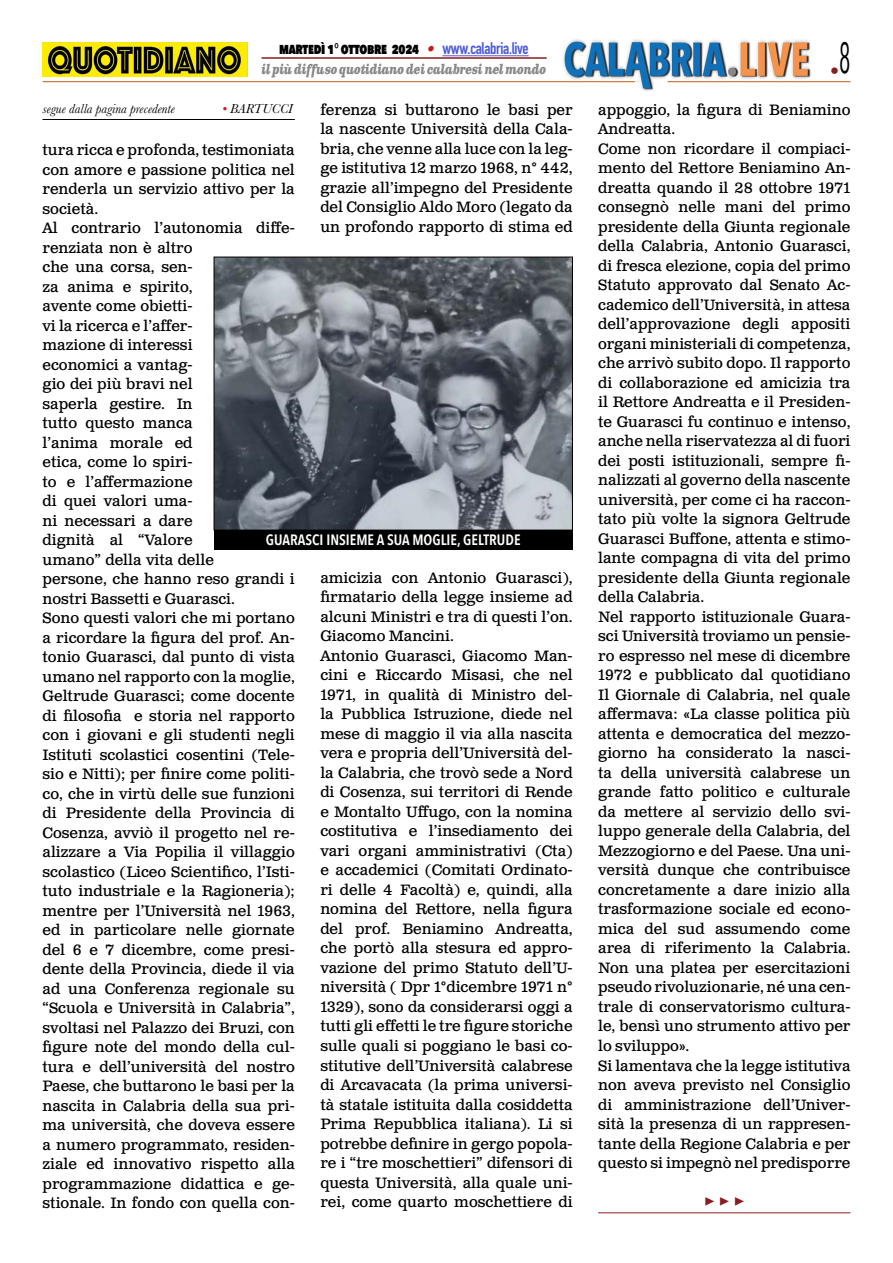
<style>
.page{position:relative;width:893px;height:1263px;background:#fff}
.page>*{position:absolute;margin:0;border:0;box-sizing:border-box;transform-origin:0 0}
.t1{font:700 18px "Minion Pro";color:#8b1c1f}
.t2{font:18px "Avenir Next Condensed";color:#8b1c1f}
.t3{font:15px/19.5px "Clarendon Text Pro";color:#000}
.t4{font:800 15px "Avenir Next Condensed";letter-spacing:-.02em;color:#000;scale:.9 1}
.t5{font:600 15px "Avenir Next Condensed";color:#fff}
.t6{font:italic 700 13.5px "Clarendon Text Pro";letter-spacing:-.04em;color:#878787;scale:.79 1}
.t7{font:italic 13.5px "Baskerville";color:#000}
.s1{font-family:"Clarendon Text Pro";font-weight:700;font-style:italic;color:#ca181a}
.s2{font-family:"DIN Condensed";font-weight:700;font-size:16.5px;color:#4f5cd6}
.s3{color:#ca181a}
</style>
<div class="page">
<img style="left:563px;top:39px;width:248px;height:51px">
<hr style="left:43px;top:81px;width:592px;height:1px;background:#c85a19">
<hr style="left:668px;top:81px;width:182px;height:1px;background:#c85a19">
<hr style="left:442px;top:55px;width:87px;height:1px;background:#4f5cd6">
<hr style="left:261px;top:57px;width:286px;height:2px;background:#8b1c1f">
<img style="left:43px;top:42px;width:204px;height:35px">
<hr style="left:43px;top:119px;width:252px;height:1px;background:#000">
<img style="left:216px;top:259px;width:355px;height:269px">
<div style="left:214px;top:257px;width:359px;height:273px;border:1px solid #000"></div>
<div style="left:214px;top:530px;width:359px;height:20px;background:#000"></div>
<hr style="left:598px;top:1212px;width:252px;height:1px;background:#8b1c1f">
<p class="t4" style="left:279px;top:39px;width:279px">MARTEDÌ 1° OTTOBRE 2024 <span class="s1">•</span> <span class="s2">www.calabria.live</span></p>
<p class="t6" style="left:261px;top:61px;width:362px">il più diffuso quotidiano dei calabresi nel mondo</p>
<p class="t3" style="left:320px;top:101px;width:254px;text-align:justify">ferenza si buttarono le basi per la nascente Università della Cala&shy;bria, che venne alla luce con la leg&shy;ge istitutiva 12 marzo 1968, n° 442, grazie all’impegno del Presidente del Consiglio Aldo Moro (legato da un profondo rapporto di stima ed</p>
<p class="t7" style="left:43px;top:100px;width:134px">segue dalla pagina precedente</p>
<p class="t7" style="left:222px;top:100px;width:72px"><span class="s3">•</span> BARTUCCI</p>
<p class="t3" style="left:43px;top:141px;width:254px">tura ricca e profonda, testimoniata con amore e passione politica nel renderla un servizio attivo per la società.<br>Al contrario l’autonomia diffe&shy;renziata non è altro<br>che una corsa, sen-<br>za anima e spirito,<br>avente come obietti-<br>vi la ricerca e l’affer-<br>mazione di interessi<br>economici a vantag-<br>gio dei più bravi nel<br>saperla gestire. In<br>tutto questo manca<br>l’anima morale ed<br>etica, come lo spiri-<br>to e l’affermazione<br>di quei valori uma-<br>ni necessari a dare<br>dignità al “Valore<br>umano” della vita delle<br>persone, che hanno reso grandi i nostri Bassetti e Guarasci.<br>Sono questi valori che mi portano a ricordare la figura del prof. An&shy;tonio Guarasci, dal punto di vista umano nel rapporto con la moglie,<br>Geltrude Guarasci; come docente di filosofia e storia nel rapporto con i giovani e gli studenti negli<br>Istituti scolastici cosentini (Tele&shy;sio e Nitti); per finire come politi&shy;co, che in virtù delle sue funzioni di Presidente della Provincia di<br>Cosenza, avviò il progetto nel re&shy;alizzare a Via Popilia il villaggio scolastico (Liceo Scientifico, l’Isti&shy;tuto industriale e la Ragioneria); mentre per l’Università nel 1963, ed in particolare nelle giornate del 6 e 7 dicembre, come presi&shy;dente della Provincia, diede il via ad una Conferenza regionale su “Scuola e Università in Calabria”, svoltasi nel Palazzo dei Bruzi, con figure note del mondo della cul&shy;tura e dell’università del nostro<br>Paese, che buttarono le basi per la nascita in Calabria della sua pri&shy;ma università, che doveva essere a numero programmato, residen&shy;ziale ed innovativo rispetto alla programmazione didattica e ge&shy;stionale. In fondo con quella con-</p>
<p class="t5" style="left:266px;top:527px;width:256px">GUARASCI INSIEME A SUA MOGLIE, GELTRUDE</p>
<p class="t3" style="left:320px;top:569px;width:254px">amicizia con Antonio Guarasci), firmatario della legge insieme ad alcuni Ministri e tra di questi l’on.<br>Giacomo Mancini.<br>Antonio Guarasci, Giacomo Man&shy;cini e Riccardo Misasi, che nel 1971, in qualità di Ministro del&shy;la Pubblica Istruzione, diede nel mese di maggio il via alla nascita vera e propria dell’Università del&shy;la Calabria, che trovò sede a Nord di Cosenza, sui territori di Rende e Montalto Uffugo, con la nomina costitutiva e l’insediamento dei vari organi amministrativi (Cta) e accademici (Comitati Ordinato&shy;ri delle 4 Facoltà) e, quindi, alla nomina del Rettore, nella figura del prof. Beniamino Andreatta, che portò alla stesura ed appro&shy;vazione del primo Statuto dell’U&shy;niversità ( Dpr 1°dicembre 1971 n° 1329), sono da considerarsi oggi a tutti gli effetti le tre figure storiche sulle quali si poggiano le basi co&shy;stitutive dell’Università calabrese di Arcavacata (la prima universi&shy;tà statale istituita dalla cosiddetta Prima Repubblica italiana). Li si potrebbe definire in gergo popola&shy;re i “tre moschettieri” difensori di questa Università, alla quale uni&shy;rei, come quarto moschettiere di</p>
<p class="t2" style="left:830px;top:55px;width:22px">•<sup>8</sup></p>
<p class="t3" style="left:598px;top:101px;width:254px">appoggio, la figura di Beniamino<br>Andreatta.<br>Come non ricordare il compiaci&shy;mento del Rettore Beniamino An&shy;dreatta quando il 28 ottobre 1971 consegnò nelle mani del primo presidente della Giunta regionale della Calabria, Antonio Guarasci, di fresca elezione, copia del primo<br>Statuto approvato dal Senato Ac&shy;cademico dell’Università, in attesa dell’approvazione degli appositi organi ministeriali di competenza, che arrivò subito dopo. Il rapporto di collaborazione ed amicizia tra il Rettore Andreatta e il Presiden&shy;te Guarasci fu continuo e intenso, anche nella riservatezza al di fuori dei posti istituzionali, sempre fi&shy;nalizzati al governo della nascente università, per come ci ha raccon&shy;tato più volte la signora Geltrude<br>Guarasci Buffone, attenta e stimo&shy;lante compagna di vita del primo presidente della Giunta regionale della Calabria.<br>Nel rapporto istituzionale Guara&shy;sci Università troviamo un pensie&shy;ro espresso nel mese di dicembre<br>1972 e pubblicato dal quotidiano<br>Il Giornale di Calabria, nel quale affermava: «La classe politica più attenta e democratica del mezzo&shy;giorno ha considerato la nasci&shy;ta della università calabrese un grande fatto politico e culturale da mettere al servizio dello svi&shy;luppo generale della Calabria, del<br>Mezzogiorno e del Paese. Una uni&shy;versità dunque che contribuisce concretamente a dare inizio alla trasformazione sociale ed econo&shy;mica del sud assumendo come area di riferimento la Calabria.<br>Non una platea per esercitazioni pseudo rivoluzionarie, né una cen&shy;trale di conservatorismo cultura&shy;le, bensì uno strumento attivo per lo sviluppo».<br>Si lamentava che la legge istitutiva non aveva previsto nel Consiglio di amministrazione dell’Univer&shy;sità la presenza di un rappresen&shy;tante della Regione Calabria e per questo si impegnò nel predisporre</p>
<p class="t1" style="left:704px;top:1188px;width:42px">▶ ▶ ▶</p>
</div>
